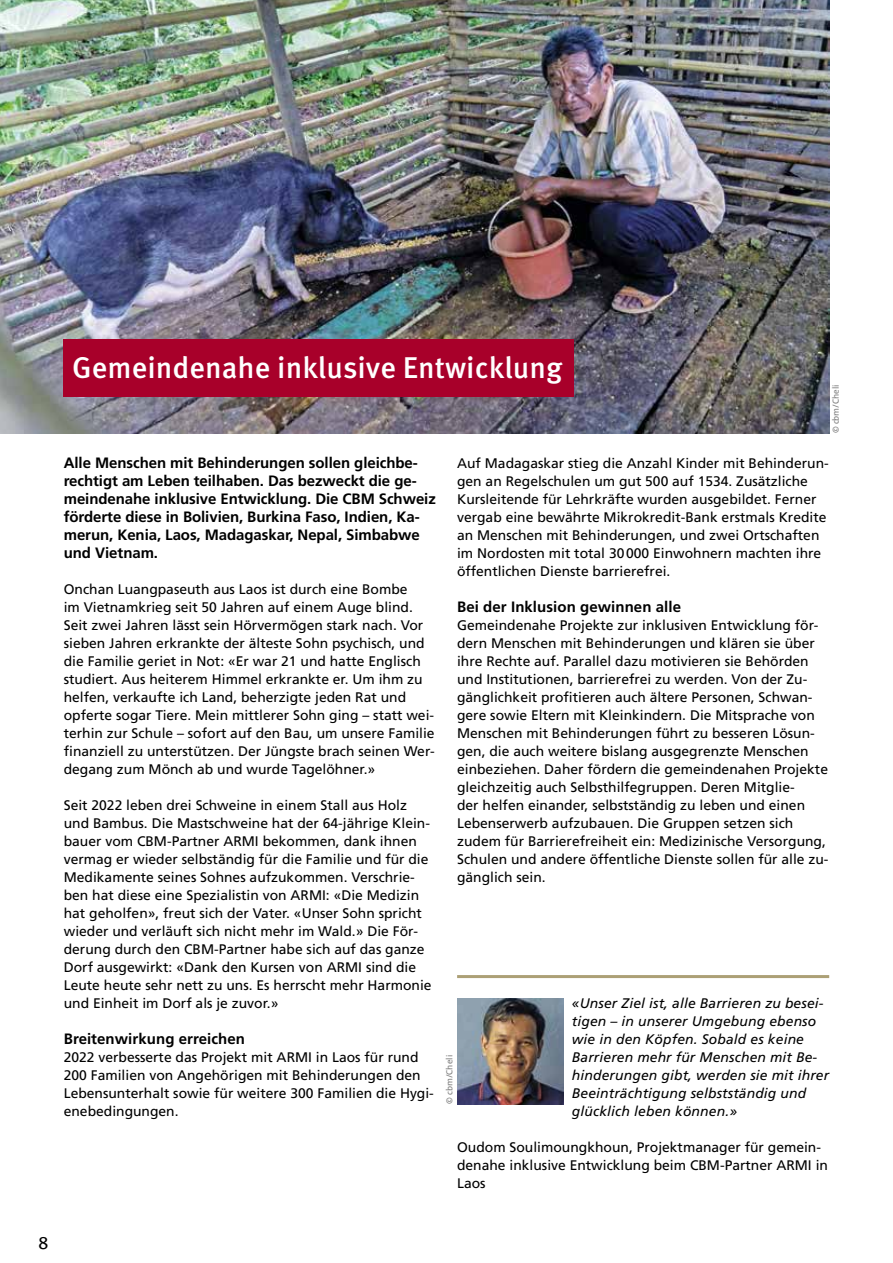
<style>
.page{position:relative;width:893px;height:1263px;background:#fff}
.page>*{position:absolute;margin:0;border:0;box-sizing:border-box;transform-origin:0 0}
.t1{font:500 30px "Meta Pro";color:#fff}
.t2{font:18px "Meta Pro";color:#000}
.fliessbold{font:700 15px/18px "Frutiger LT Com";letter-spacing:-.005em;color:#000}
.fliesstext{font:13.8px/18px "Frutiger LT Com";color:#000}
.fliesstext-2{font:italic 13.8px/18px "Frutiger LT Com";letter-spacing:.01em;color:#000}
.t3{font:9px "The Sans Plain";color:#7c7c7c}
</style>
<div class="page">
<img style="left:0;top:0;width:829px;height:433px">
<img style="left:457px;top:998px;width:106px;height:106px">
<hr style="left:457px;top:975px;width:372px;height:3px;background:#aca076">
<div style="left:64px;top:340px;width:510px;height:57px;background:#a8002a"></div>
<p class="t1" style="left:72px;top:348px;width:492px">Gemeindenahe inklusive Entwicklung</p>
<p class="t3" style="left:828px;top:433px;width:50px;rotate:-90deg">© cbm/Cheli</p>
<p class="fliessbold" style="left:64px;top:454px;width:374px">Alle Menschen mit Behinderungen sollen gleichbe&shy;rechtigt am Leben teilhaben. Das bezweckt die ge&shy;meindenahe inklusive Entwicklung. Die CBM Schweiz förderte diese in Bolivien, Burkina Faso, Indien, Ka&shy;merun, Kenia, Laos, Madagaskar, Nepal, Simbabwe und Vietnam.</p>
<p class="fliesstext" style="left:64px;top:580px;width:372px">Onchan Luangpaseuth aus Laos ist durch eine Bombe<br>im Vietnamkrieg seit 50 Jahren auf einem Auge blind.<br>Seit zwei Jahren lässt sein Hörvermögen stark nach. Vor sieben Jahren erkrankte der älteste Sohn psychisch, und die Familie geriet in Not: «Er war 21 und hatte Englisch studiert. Aus heiterem Himmel erkrankte er. Um ihm zu helfen, verkaufte ich Land, beherzigte jeden Rat und opferte sogar Tiere. Mein mittlerer Sohn ging – statt wei&shy;terhin zur Schule – sofort auf den Bau, um unsere Familie finanziell zu unterstützen. Der Jüngste brach seinen Wer&shy;degang zum Mönch ab und wurde Tagelöhner.»</p>
<p class="fliesstext" style="left:64px;top:796px;width:369px">Seit 2022 leben drei Schweine in einem Stall aus Holz und Bambus. Die Mastschweine hat der 64-jährige Klein&shy;bauer vom CBM-Partner ARMI bekommen, dank ihnen vermag er wieder selbständig für die Familie und für die Medikamente seines Sohnes aufzukommen. Verschrie&shy;ben hat diese eine Spezialistin von ARMI: «Die Medizin hat geholfen», freut sich der Vater. «Unser Sohn spricht wieder und verläuft sich nicht mehr im Wald.» Die För&shy;derung durch den CBM-Partner habe sich auf das ganze Dorf ausgewirkt: «Dank den Kursen von ARMI sind die Leute heute sehr nett zu uns. Es herrscht mehr Harmonie und Einheit im Dorf als je zuvor.»</p>
<p class="fliessbold" style="left:64px;top:1030px;width:183px">Breitenwirkung erreichen</p>
<p class="fliesstext" style="left:64px;top:1048px;width:372px">2022 verbesserte das Projekt mit ARMI in Laos für rund 200 Familien von Angehörigen mit Behinderungen den Lebensunterhalt sowie für weitere 300 Familien die Hygi&shy;enebedingungen.</p>
<p class="fliesstext" style="left:457px;top:454px;width:373px">Auf Madagaskar stieg die Anzahl Kinder mit Behinderun&shy;gen an Regelschulen um gut 500 auf 1534. Zusätzliche Kursleitende für Lehrkräfte wurden ausgebildet. Ferner vergab eine bewährte Mikrokredit-Bank erstmals Kredite an Menschen mit Behinderungen, und zwei Ortschaften im Nordosten mit total 30000 Einwohnern machten ihre öffentlichen Dienste barrierefrei.</p>
<p class="fliessbold" style="left:457px;top:598px;width:225px">Bei der Inklusion gewinnen alle</p>
<p class="fliesstext" style="left:457px;top:616px;width:373px">Gemeindenahe Projekte zur inklusiven Entwicklung för&shy;dern Menschen mit Behinderungen und klären sie über ihre Rechte auf. Parallel dazu motivieren sie Behörden und Institutionen, barrierefrei zu werden. Von der Zu&shy;gänglichkeit profitieren auch ältere Personen, Schwan&shy;gere sowie Eltern mit Kleinkindern. Die Mitsprache von Menschen mit Behinderungen führt zu besseren Lösun&shy;gen, die auch weitere bislang ausgegrenzte Menschen einbeziehen. Daher fördern die gemeindenahen Projekte gleichzeitig auch Selbsthilfegruppen. Deren Mitglie-<br>der helfen einander, selbstständig zu leben und einen Lebenserwerb aufzubauen. Die Gruppen setzen sich zudem für Barrierefreiheit ein: Medizinische Versorgung, Schulen und andere öffentliche Dienste sollen für alle zu&shy;gänglich sein.</p>
<p class="fliesstext-2" style="left:572px;top:994px;width:259px">«Unser Ziel ist, alle Barrieren zu besei&shy;tigen – in unserer Umgebung ebenso wie in den Köpfen. Sobald es keine Barrieren mehr für Menschen mit Be&shy;hinderungen gibt, werden sie mit ihrer Beeinträchtigung selbstständig und glücklich leben können.»</p>
<p class="fliesstext" style="left:457px;top:1138px;width:372px">Oudom Soulimoungkhoun, Projektmanager für gemein&shy;denahe inklusive Entwicklung beim CBM-Partner ARMI in<br>Laos</p>
<p class="t3" style="left:442px;top:1104px;width:50px;rotate:-90deg">© cbm/Cheli</p>
<h2 class="t2" style="left:38px;top:1231px;width:12px">8</h2>
</div>
